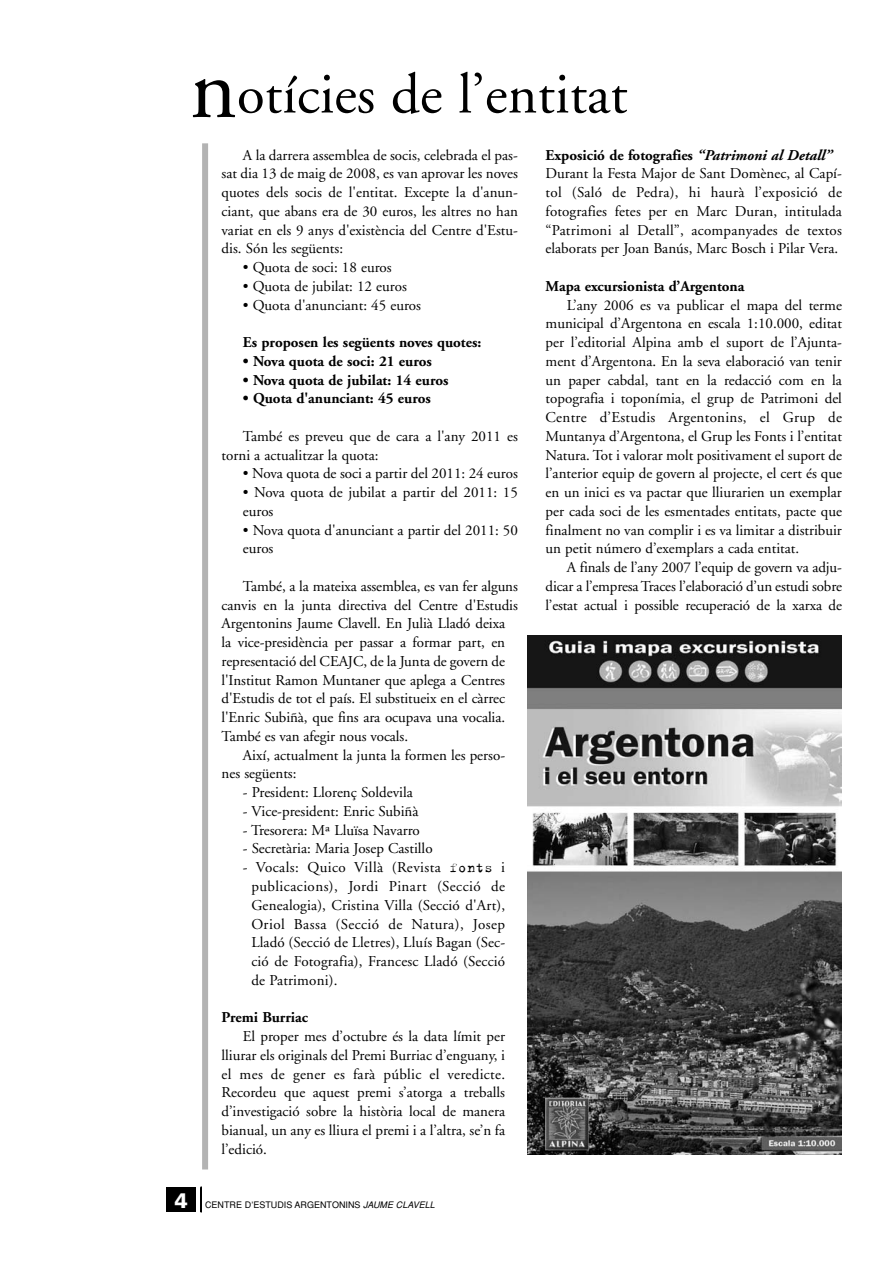
<style>
.page{position:relative;width:893px;height:1276px;background:#fff}
.page>*{position:absolute;margin:0;border:0;box-sizing:border-box;transform-origin:0 0}
.t1{font:57px "Adobe Garamond";color:#000}
.t2{font:900 21px "Frutiger";color:#fff}
.t3{font:15px/18.8px "Adobe Garamond";color:#000}
.t4{font:700 15px "Adobe Garamond";color:#000}
.t5{font:9px "Helvetica";color:#000}
.s1{font-size:90px}
.s2{font-family:"Trixie Text"}
.s3{font-style:italic}
.s4{font-weight:700}
.s5{font-weight:700;font-style:italic}
</style>
<div class="page">
<div style="left:166px;top:1187px;width:30px;height:25px;background:#000"></div>
<hr style="left:200px;top:1186px;width:2px;height:26px;background:#000">
<div style="left:202px;top:143px;width:6px;height:1026px;background:#b3b3b3"></div>
<img style="left:528px;top:635px;width:314px;height:519px">
<h1 class="t1" style="left:190px;top:71px;width:439px"><span class="s1">n</span>otícies de l’entitat</h1>
<p class="t3" style="left:222px;top:147px;width:298px;text-align:justify;text-indent:21px">A la darrera assemblea de socis, celebrada el pas&shy;sat dia 13 de maig de 2008, es van aprovar les noves quotes dels socis de l'entitat. Excepte la d'anun&shy;ciant, que abans era de 30 euros, les altres no han variat en els 9 anys d'existència del Centre d'Estu&shy;dis. Són les següents:</p>
<p class="t3" style="left:243px;top:259px;width:150px">• Quota de soci: 18 euros</p>
<p class="t3" style="left:243px;top:278px;width:166px">• Quota de jubilat: 12 euros</p>
<p class="t3" style="left:243px;top:297px;width:180px">• Quota d'anunciant: 45 euros</p>
<p class="t4" style="left:243px;top:336px;width:240px">Es proposen les següents noves quotes:</p>
<p class="t4" style="left:243px;top:355px;width:191px">• Nova quota de soci: 21 euros</p>
<p class="t4" style="left:243px;top:374px;width:207px">• Nova quota de jubilat: 14 euros</p>
<p class="t4" style="left:243px;top:392px;width:190px">• Quota d'anunciant: 45 euros</p>
<p class="t3" style="left:222px;top:428px;width:298px;text-indent:21px">També es preveu que de cara a l'any 2011 es torni a actualitzar la quota:</p>
<p class="t3" style="left:243px;top:465px;width:277px">• Nova quota de soci a partir del 2011: 24 euros</p>
<p class="t3" style="left:243px;top:484px;width:277px">• Nova quota de jubilat a partir del 2011: 15 euros</p>
<p class="t3" style="left:243px;top:522px;width:277px">• Nova quota d'anunciant a partir del 2011: 50 euros</p>
<p class="t3" style="left:222px;top:578px;width:298px;text-indent:21px">També, a la mateixa assemblea, es van fer alguns canvis en la junta directiva del Centre d'Estudis Argentonins Jaume Clavell. En Julià Lladó deixa la vice-presidència per passar a formar part, en representació del CEAJC, de la Junta de govern de l'Institut Ramon Muntaner que aplega a Centres d'Estudis de tot el país. El substitueix en el càrrec l'Enric Subiñà, que fins ara ocupava una vocalia.<br>També es van afegir nous vocals.</p>
<p class="t3" style="left:222px;top:747px;width:285px;text-indent:21px">Així, actualment la junta la formen les perso&shy;nes següents:</p>
<p class="t3" style="left:243px;top:784px;width:171px">- President: Llorenç Soldevila</p>
<p class="t3" style="left:243px;top:803px;width:177px">- Vice-president: Enric Subiñà</p>
<p class="t3" style="left:243px;top:822px;width:179px">- Tresorera: Mª Lluïsa Navarro</p>
<p class="t3" style="left:243px;top:840px;width:191px">- Secretària: Maria Josep Castillo</p>
<p class="t3" style="left:251px;top:859px;width:255px;text-align:justify;text-indent:-8px">- Vocals: Quico Villà (Revista <span class="s2">fonts</span> i publicacions), Jordi Pinart (Secció de Genealogia), Cristina Villa (Secció d'Art), Oriol Bassa (Secció de Natura), Josep Lladó (Secció de Lletres), Lluís Bagan (Sec&shy;ció de Fotografia), Francesc Lladó (Secció de Patrimoni).</p>
<p class="t4" style="left:222px;top:1011px;width:88px">Premi Burriac</p>
<p class="t3" style="left:222px;top:1028px;width:285px;text-align:justify;text-indent:21px">El proper mes d’octubre és la data límit per lliurar els originals del Premi Burriac d’enguany, i el mes de gener es farà públic el veredicte.<br>Recordeu que aquest premi s’atorga a treballs d’investigació sobre la història local de manera bianual, un any es lliura el premi i a l’altra, se’n fa l’edició.</p>
<h2 class="t2" style="left:175px;top:1192px;width:14px">4</h2>
<p class="t5" style="left:205px;top:1201px;width:233px">CENTRE D’ESTUDIS ARGENTONINS <span class="s3">JAUME CLAVELL</span></p>
<p class="t3" style="left:546px;top:147px;width:298px"><span class="s4">Exposició de fotografies</span> <span class="s5">“Patrimoni al Detall” </span>Durant la Festa Major de Sant Domènec, al Capí&shy;tol (Saló de Pedra), hi haurà l’exposició de fotografies fetes per en Marc Duran, intitulada “Patrimoni al Detall”, acompanyades de textos elaborats per Joan Banús, Marc Bosch i Pilar Vera.</p>
<p class="t4" style="left:546px;top:280px;width:200px">Mapa excursionista d’Argentona</p>
<p class="t3" style="left:546px;top:297px;width:298px;text-align:justify;text-indent:21px">L’any 2006 es va publicar el mapa del terme municipal d’Argentona en escala 1:10.000, editat per l’editorial Alpina amb el suport de l’Ajunta&shy;ment d’Argentona. En la seva elaboració van tenir un paper cabdal, tant en la redacció com en la topografia i toponímia, el grup de Patrimoni del Centre d’Estudis Argentonins, el Grup de Muntanya d’Argentona, el Grup les Fonts i l’entitat Natura. Tot i valorar molt positivament el suport de l’anterior equip de govern al projecte, el cert és que en un inici es va pactar que lliurarien un exemplar per cada soci de les esmentades entitats, pacte que finalment no van complir i es va limitar a distribuir un petit número d’exemplars a cada entitat.</p>
<p class="t3" style="left:546px;top:559px;width:298px;text-align:justify;text-indent:21px">A finals de l’any 2007 l’equip de govern va adju&shy;dicar a l’empresa Traces l’elaboració d’un estudi sobre l’estat actual i possible recuperació de la xarxa de</p>
</div>
